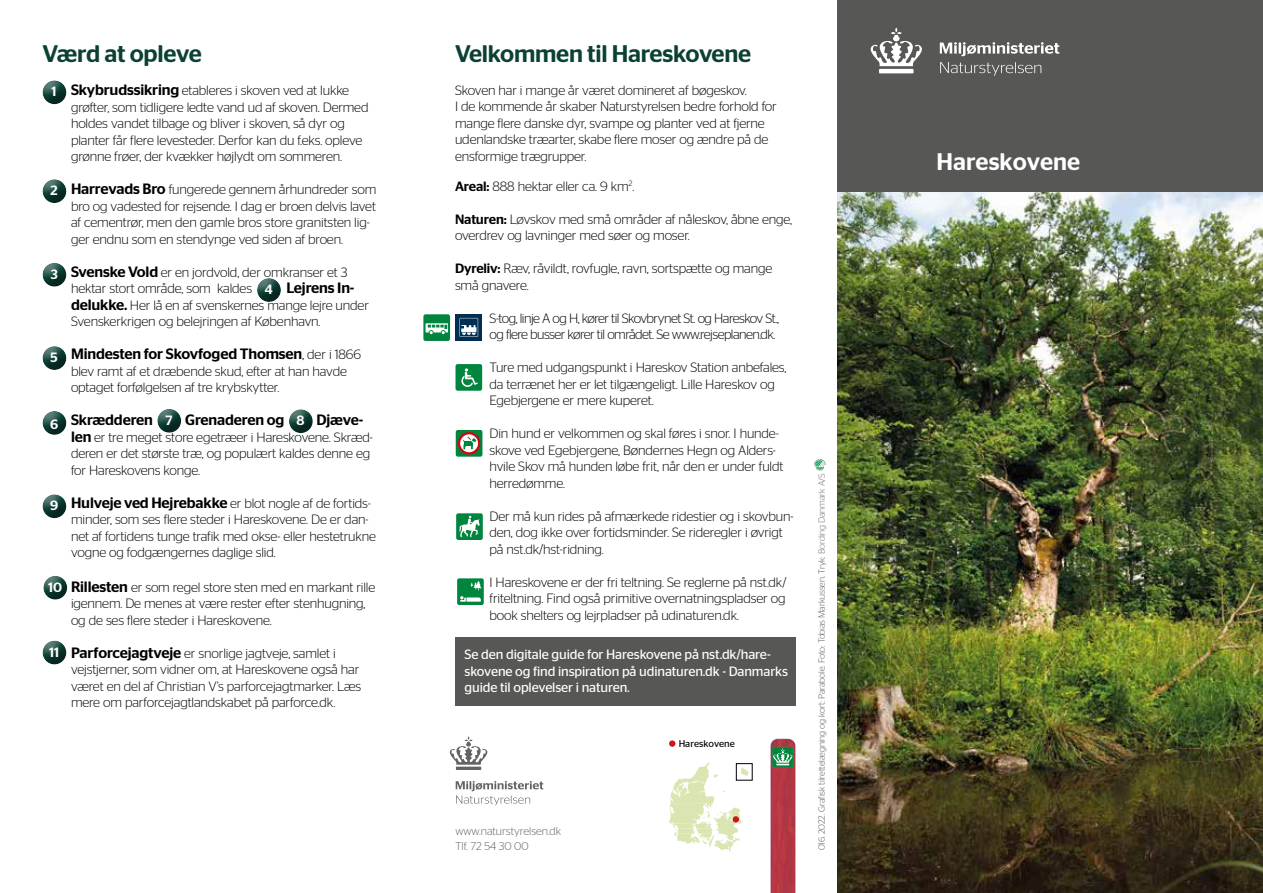
<style>
.page{position:relative;width:1263px;height:893px;background:#fff}
.page>*{position:absolute;margin:0;border:0;box-sizing:border-box;transform-origin:0 0}
.t1{font:500 24px "Stag Sans";letter-spacing:-.01em;color:#0b4035}
.t2{font:500 24px "Stag Sans";color:#fff}
.t3{font:500 15px "Stag Sans";letter-spacing:-.01em;color:#000}
.t4{font:300 13.5px/16.5px "Stag Sans";letter-spacing:-.01em;color:#000}
.t5{font:13.5px/16.5px "Stag Sans";letter-spacing:-.01em;color:#fff}
.t6{font:300 13.5px/16.5px "Stag Sans";letter-spacing:-.04em;color:#000}
.t7{font:500 13.5px "Stag Sans";color:#fff}
.t8{font:300 11.25px/15px "Stag Sans";color:#646363}
.t9{font:9.75px "Stag Sans";color:#000}
.t10{font:300 9px "Stag Sans";letter-spacing:-.01em;color:#575756}
.s1{font-weight:500}
.s2{font-weight:500;font-size:15px}
.s3{font-weight:300}
.s4{font-weight:300;font-size:13.5px}
.s5{color:#706f6f}
</style>
<div class="page">
<div style="left:455px;top:638px;width:340px;height:68px;background:#575756"></div>
<img style="left:838px;top:191px;width:425px;height:702px">
<svg style="left:669px;top:762px;width:80px;height:90px"></svg>
<div style="left:736px;top:763px;width:16px;height:17px;border:1px solid #000"></div>
<div style="left:669px;top:740px;width:6px;height:7px;background:#cd1719;border-radius:50%"></div>
<div style="left:733px;top:816px;width:6px;height:7px;background:#cd1719;border-radius:50%"></div>
<div style="left:838px;top:0;width:425px;height:191px;background:#575756"></div>
<div style="left:455px;top:364px;width:27px;height:27px;background:#00853e;border-radius:2px"></div>
<svg style="left:461px;top:368px;width:17px;height:19px"></svg>
<div style="left:42px;top:80px;width:26px;height:26px;background:#000;opacity:.4"></div>
<div style="left:456px;top:513px;width:27px;height:27px;background:#00853e;border-radius:2px"></div>
<svg style="left:459px;top:516px;width:21px;height:21px"></svg>
<svg style="left:456px;top:430px;width:26px;height:27px"></svg>
<svg style="left:459px;top:433px;width:20px;height:20px"></svg>
<div style="left:458px;top:432px;width:22px;height:23px;border:2px solid #c90c0f;border-radius:50%"></div>
<svg style="left:463px;top:434px;width:13px;height:15px"></svg>
<div style="left:423px;top:314px;width:27px;height:27px;background:#00853e;border-radius:2px"></div>
<svg style="left:426px;top:323px;width:22px;height:11px"></svg>
<div style="left:42px;top:179px;width:26px;height:26px;background:#000;opacity:.4"></div>
<div style="left:42px;top:263px;width:26px;height:25px;background:#000;opacity:.4"></div>
<div style="left:257px;top:278px;width:25px;height:25px;background:#000;opacity:.4"></div>
<div style="left:42px;top:346px;width:26px;height:25px;background:#000;opacity:.4"></div>
<div style="left:42px;top:411px;width:26px;height:25px;background:#000;opacity:.4"></div>
<div style="left:157px;top:409px;width:26px;height:25px;background:#000;opacity:.4"></div>
<div style="left:289px;top:409px;width:25px;height:26px;background:#000;opacity:.4"></div>
<div style="left:42px;top:494px;width:26px;height:26px;background:#000;opacity:.4"></div>
<div style="left:43px;top:576px;width:26px;height:25px;background:#000;opacity:.4"></div>
<div style="left:42px;top:640px;width:26px;height:26px;background:#000;opacity:.4"></div>
<div style="left:455px;top:314px;width:27px;height:27px;background:#002f53"></div>
<svg style="left:459px;top:318px;width:19px;height:19px"></svg>
<svg style="left:450px;top:736px;width:37px;height:34px"></svg>
<svg style="left:456px;top:781px;width:87px;height:24px"></svg>
<svg style="left:871px;top:28px;width:51px;height:45px"></svg>
<svg style="left:940px;top:42px;width:119px;height:14px"></svg>
<svg style="left:940px;top:62px;width:101px;height:14px"></svg>
<svg style="left:457px;top:578px;width:27px;height:27px"></svg>
<svg style="left:814px;top:459px;width:12px;height:12px"></svg>
<img style="left:770px;top:739px;width:25px;height:154px">
<div style="left:773px;top:747px;width:20px;height:20px;border:1px solid #009641;border-radius:2px"></div>
<svg style="left:773px;top:748px;width:19px;height:17px"></svg>
<h1 class="t1" style="left:455px;top:40px;width:298px">Velkommen til Hareskovene</h1>
<p class="t4" style="left:455px;top:82px;width:323px">Skoven har i mange år været domineret af bøgeskov.<br>I de kommende år skaber Naturstyrelsen bedre forhold for mange flere danske dyr, svampe og planter ved at fjerne udenlandske træarter, skabe flere moser og ændre på de ensformige trægrupper.</p>
<p class="t4" style="left:455px;top:178px;width:181px"><span class="s1">Areal:</span> 888 hektar eller ca. 9 km<sup>2</sup>.</p>
<p class="t4" style="left:455px;top:211px;width:339px"><span class="s1">Naturen:</span> Løvskov med små områder af nåleskov, åbne enge, overdrev og lavninger med søer og moser.</p>
<p class="t4" style="left:455px;top:260px;width:319px"><span class="s1">Dyreliv:</span> Ræv, råvildt, rovfugle, ravn, sortspætte og mange små gnavere.</p>
<p class="t6" style="left:489px;top:310px;width:291px">S-tog, linje A og H, kører til Skovbrynet St. og Hareskov St., og flere busser kører til området. Se www.rejseplanen.dk.</p>
<p class="t4" style="left:489px;top:359px;width:298px">Ture med udgangspunkt i Hareskov Station anbefales, da terrænet her er let tilgængeligt. Lille Hareskov og<br>Egebjergene er mere kuperet.</p>
<p class="t4" style="left:489px;top:425px;width:295px">Din hund er velkommen og skal føres i snor. I hunde&shy;skove ved Egebjergene, Bøndernes Hegn og Alders&shy;hvile Skov må hunden løbe frit, når den er under fuldt herredømme.</p>
<p class="t4" style="left:489px;top:508px;width:305px">Der må kun rides på afmærkede ridestier og i skovbun&shy;den, dog ikke over fortidsminder. Se rideregler i øvrigt på nst.dk/hst-ridning.</p>
<p class="t4" style="left:489px;top:574px;width:298px;text-align:justify">I Hareskovene er der fri teltning. Se reglerne på nst.dk/ friteltning. Find også primitive overnatningspladser og book shelters og lejrpladser på udinaturen.dk.</p>
<h1 class="t1" style="left:43px;top:40px;width:161px">Værd at opleve</h1>
<p class="t4" style="left:71px;top:82px;width:299px"><span class="s2">Skybrudssikring</span> etableres i skoven ved at lukke grøfter, som tidligere ledte vand ud af skoven. Dermed holdes vandet tilbage og bliver i skoven, så dyr og planter får flere levesteder. Derfor kan du f.eks. opleve grønne frøer, der kvækker højlydt om sommeren.</p>
<p class="t4" style="left:71px;top:181px;width:307px"><span class="s2">Harrevads Bro</span> fungerede gennem århundreder som bro og vadested for rejsende. I dag er broen delvis lavet af cementrør, men den gamle bros store granitsten lig&shy;ger endnu som en stendynge ved siden af broen.</p>
<p class="t4" style="left:71px;top:264px;width:278px"><span class="s2">Svenske Vold</span> er en jordvold, der omkranser et 3 hektar stort område, som kaldes</p>
<p class="t7" style="left:52px;top:84px;width:7px">1</p>
<p class="t7" style="left:51px;top:183px;width:9px">2</p>
<p class="t7" style="left:51px;top:266px;width:9px">3</p>
<p class="t3" style="left:286px;top:279px;width:70px">Lejrens In-</p>
<p class="t4" style="left:71px;top:297px;width:299px"><span class="s2">delukke.</span> Her lå en af svenskernes mange lejre under<br>Svenskerkrigen og belejringen af København.</p>
<p class="t3" style="left:71px;top:345px;width:292px">Mindesten for Skovfoged Thomsen<span class="s3">,</span> <span class="s4">der i 1866</span></p>
<p class="t4" style="left:71px;top:363px;width:277px">blev ramt af et dræbende skud, efter at han havde optaget forfølgelsen af tre krybskytter.</p>
<p class="t3" style="left:71px;top:411px;width:83px">Skrædderen</p>
<p class="t3" style="left:185px;top:411px;width:100px">Grenaderen og</p>
<p class="t3" style="left:316px;top:411px;width:48px">Djæve-</p>
<p class="t4" style="left:71px;top:429px;width:303px"><span class="s2">len</span> er tre meget store egetræer i Hareskovene. Skræd&shy;deren er det største træ, og populært kaldes denne eg for Hareskovens konge.</p>
<p class="t4" style="left:71px;top:495px;width:307px"><span class="s2">Hulveje ved Hejrebakke</span> er blot nogle af de fortids&shy;minder, som ses flere steder i Hareskovene. De er dan&shy;net af fortidens tunge trafik med okse- eller hestetrukne vogne og fodgængernes daglige slid.</p>
<p class="t4" style="left:71px;top:579px;width:306px"><span class="s2">Rillesten</span> er som regel store sten med en markant rille igennem. De menes at være rester efter stenhugning, og de ses flere steder i Hareskovene.</p>
<p class="t4" style="left:71px;top:645px;width:292px"><span class="s2">Parforcejagtveje</span> er snorlige jagtveje, samlet i vejstjerner, som vidner om, at Hareskovene også har været en del af Christian V’s parforcejagtmarker. Læs mere om parforcejagtlandskabet på parforce.dk.</p>
<p class="t5" style="left:465px;top:646px;width:325px">Se den digitale guide for Hareskovene på nst.dk/hare&shy;skovene og find inspiration på udinaturen.dk - Danmarks guide til oplevelser i naturen.</p>
<p class="t9" style="left:679px;top:738px;width:58px">Hareskovene</p>
<p class="t7" style="left:265px;top:282px;width:9px">4</p>
<p class="t7" style="left:51px;top:350px;width:9px">5</p>
<p class="t7" style="left:50px;top:417px;width:10px">6</p>
<p class="t7" style="left:165px;top:412px;width:9px">7</p>
<p class="t7" style="left:297px;top:413px;width:10px">8</p>
<p class="t7" style="left:50px;top:498px;width:10px">9</p>
<p class="t7" style="left:48px;top:579px;width:16px">10</p>
<p class="t7" style="left:49px;top:644px;width:12px">11</p>
<p class="t8" style="left:455px;top:823px;width:107px">www.naturstyrelsen.dk<br>Tlf. 72 54 30 00</p>
<p class="t10" style="left:817px;top:850px;width:378px;rotate:-90deg">016. 2022. Grafisk tilrettelægning og kort: Parabole. Foto: Tobias Markussen. Tryk: <span class="s5">Bording Danmark A/S</span></p>
<h1 class="t2" style="left:936px;top:148px;width:145px">Hareskovene</h1>
</div>
